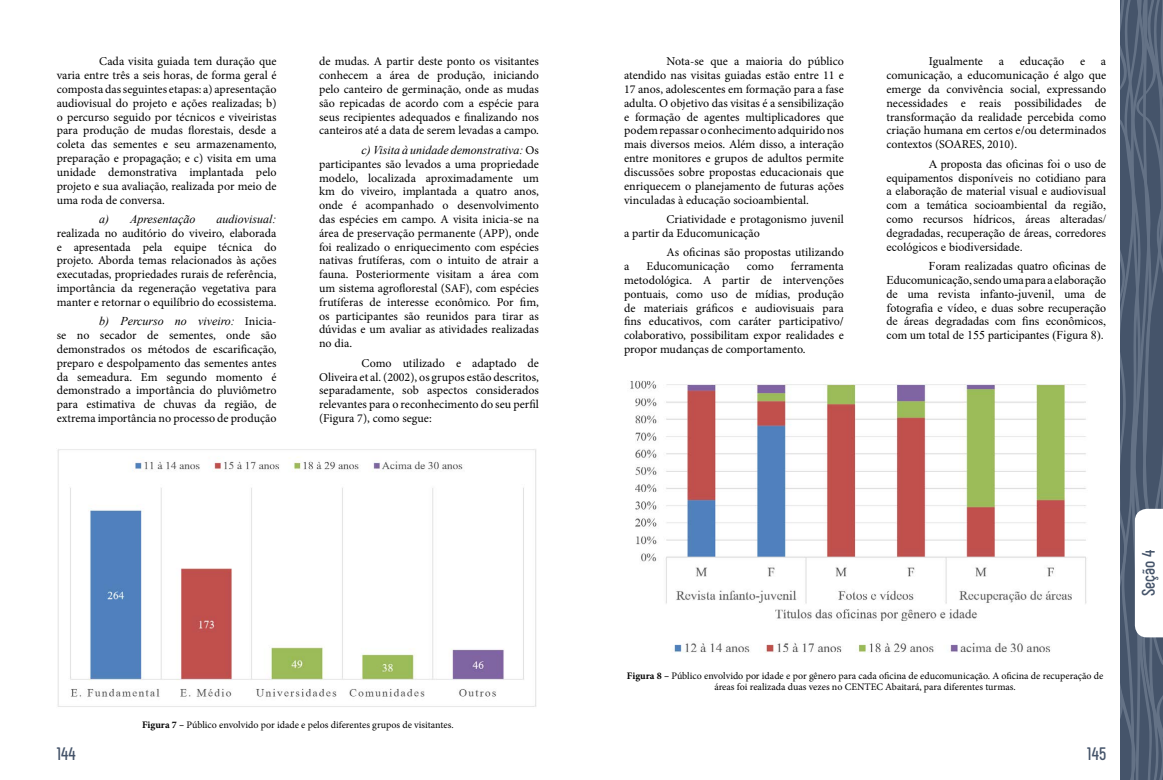
<style>
.page{position:relative;width:1163px;height:780px;background:#fff}
.page>*{position:absolute;margin:0;border:0;box-sizing:border-box;transform-origin:0 0}
.t1{font:700 18px "Phenomena";color:#45546a}
.t2{font:12px/13.8px "Minion Pro";color:#000;text-align:justify}
.t3{font:12px/13.8px "Times New Roman";color:#000;text-align:justify}
.t4{font:italic 12px "Times New Roman";color:#000}
.t5{font:10px/11.5px "Minion Pro";color:#000;text-align:center}
.s1{font-family:"Minion Pro";font-style:normal}
.s2{font-weight:700}
</style>
<div class="page">
<svg style="left:1120px;top:0;width:42px;height:780px;background:#616e81"></svg>
<img style="left:57px;top:449px;width:479px;height:258px">
<img style="left:630px;top:380px;width:457px;height:273px">
<p class="t2" style="left:57px;top:55px;width:221px;text-indent:43px">Cada visita guiada tem duração que varia entre três a seis horas, de forma geral é composta das seguintes etapas: a) apresentação audiovisual do projeto e ações realizadas; b) o percurso seguido por técnicos e viveiristas para produção de mudas florestais, desde a coleta das sementes e seu armazenamento, preparação e propagação; e c) visita em uma unidade demonstrativa implantada pelo projeto e sua avaliação, realizada por meio de uma roda de conversa.</p>
<p class="t4" style="left:99px;top:211px;width:98px">a) Apresentação</p>
<p class="t4" style="left:216px;top:211px;width:61px">audiovisual:</p>
<p class="t2" style="left:57px;top:226px;width:221px">realizada no auditório do viveiro, elaborada e apresentada pela equipe técnica do projeto. Aborda temas relacionados às ações executadas, propriedades rurais de referência, importância da regeneração vegetativa para manter e retornar o equilíbrio do ecossistema.</p>
<p class="t4" style="left:99px;top:313px;width:179px">b) Percurso no viveiro: <span class="s1">Inicia-</span></p>
<p class="t2" style="left:57px;top:328px;width:221px">se no secador de sementes, onde são demonstrados os métodos de escarificação, preparo e despolpamento das sementes antes da semeadura. Em segundo momento é demonstrado a importância do pluviômetro para estimativa de chuvas da região, de extrema importância no processo de produção</p>
<p class="t2" style="left:319px;top:55px;width:221px">de mudas. A partir deste ponto os visitantes conhecem a área de produção, iniciando pelo canteiro de germinação, onde as mudas são repicadas de acordo com a espécie para seus recipientes adequados e finalizando nos canteiros até a data de serem levadas a campo.</p>
<p class="t4" style="left:361px;top:142px;width:179px">c) Visita à unidade demonstrativa: <span class="s1">Os</span></p>
<p class="t2" style="left:319px;top:157px;width:221px">participantes são levados a uma propriedade modelo, localizada aproximadamente um km do viveiro, implantada a quatro anos, onde é acompanhado o desenvolvimento das espécies em campo. A visita inicia-se na área de preservação permanente (APP), onde foi realizado o enriquecimento com espécies nativas frutíferas, com o intuito de atrair a fauna. Posteriormente visitam a área com um sistema agroflorestal (SAF), com espécies frutíferas de interesse econômico. Por fim, os participantes são reunidos para tirar as dúvidas e um avaliar as atividades realizadas no dia.</p>
<p class="t2" style="left:319px;top:356px;width:221px;text-indent:43px">Como utilizado e adaptado de Oliveira et al. (2002), os grupos estão descritos, separadamente, sob aspectos considerados relevantes para o reconhecimento do seu perfil (Figura 7), como segue:</p>
<p class="t2" style="left:624px;top:55px;width:221px;text-indent:43px">Nota-se que a maioria do público atendido nas visitas guiadas estão entre 11 e 17 anos, adolescentes em formação para a fase adulta. O objetivo das visitas é a sensibilização e formação de agentes multiplicadores que podem repassar o conhecimento adquirido nos mais diversos meios. Além disso, a interação entre monitores e grupos de adultos permite discussões sobre propostas educacionais que enriquecem o planejamento de futuras ações vinculadas à educação socioambiental.</p>
<p class="t2" style="left:624px;top:212px;width:221px;text-indent:43px">Criatividade e protagonismo juvenil a partir da Educomunicação</p>
<p class="t2" style="left:666px;top:245px;width:179px">As oficinas são propostas utilizando</p>
<p class="t2" style="left:624px;top:259px;width:7px">a</p>
<p class="t2" style="left:646px;top:259px;width:85px">Educomunicação</p>
<p class="t2" style="left:746px;top:259px;width:28px">como</p>
<p class="t2" style="left:624px;top:259px;width:221px;text-indent:167px">ferramenta metodológica. A partir de intervenções pontuais, como uso de mídias, produção de materiais gráficos e audiovisuais para fins educativos, com caráter participativo/ colaborativo, possibilitam expor realidades e propor mudanças de comportamento.</p>
<p class="t2" style="left:928px;top:55px;width:56px">Igualmente</p>
<p class="t2" style="left:998px;top:55px;width:7px">a</p>
<p class="t2" style="left:1019px;top:55px;width:46px">educação</p>
<p class="t2" style="left:1079px;top:55px;width:7px">e</p>
<p class="t2" style="left:886px;top:55px;width:221px;text-indent:214px">a comunicação, a educomunicação é algo que emerge da convivência social, expressando necessidades e reais possibilidades de transformação da realidade percebida como criação humana em certos e/ou determinados contextos (SOARES, 2010).</p>
<p class="t3" style="left:886px;top:156px;width:221px;text-indent:43px">A proposta das oficinas foi o uso de equipamentos disponíveis no cotidiano para a elaboração de material visual e audiovisual com a temática socioambiental da região, como recursos hídricos, áreas alteradas/ degradadas, recuperação de áreas, corredores ecológicos e biodiversidade.</p>
<p class="t3" style="left:886px;top:259px;width:221px;text-indent:43px">Foram realizadas quatro oficinas de Educomunicação, sendo uma para a elaboração de uma revista infanto-juvenil, uma de fotografia e vídeo, e duas sobre recuperação de áreas degradadas com fins econômicos, com um total de 155 participantes (Figura 8).</p>
<p class="t5" style="left:142px;top:718px;width:313px"><span class="s2">Figura 7 –</span> Público envolvido por idade e pelos diferentes grupos de visitantes.</p>
<p class="t5" style="left:627px;top:670px;width:478px"><span class="s2">Figura 8 –</span> Público envolvido por idade e por gênero para cada oficina de educomunicação. A oficina de recuperação de áreas foi realizada duas vezes no CENTEC Abaitará, para diferentes turmas.</p>
<h1 class="t1" style="left:57px;top:743px;width:21px">144</h1>
<h1 class="t1" style="left:1087px;top:743px;width:20px">145</h1>
<h1 class="t1" style="left:1137px;top:596px;width:48px;rotate:-90deg">Seção 4</h1>
</div>
